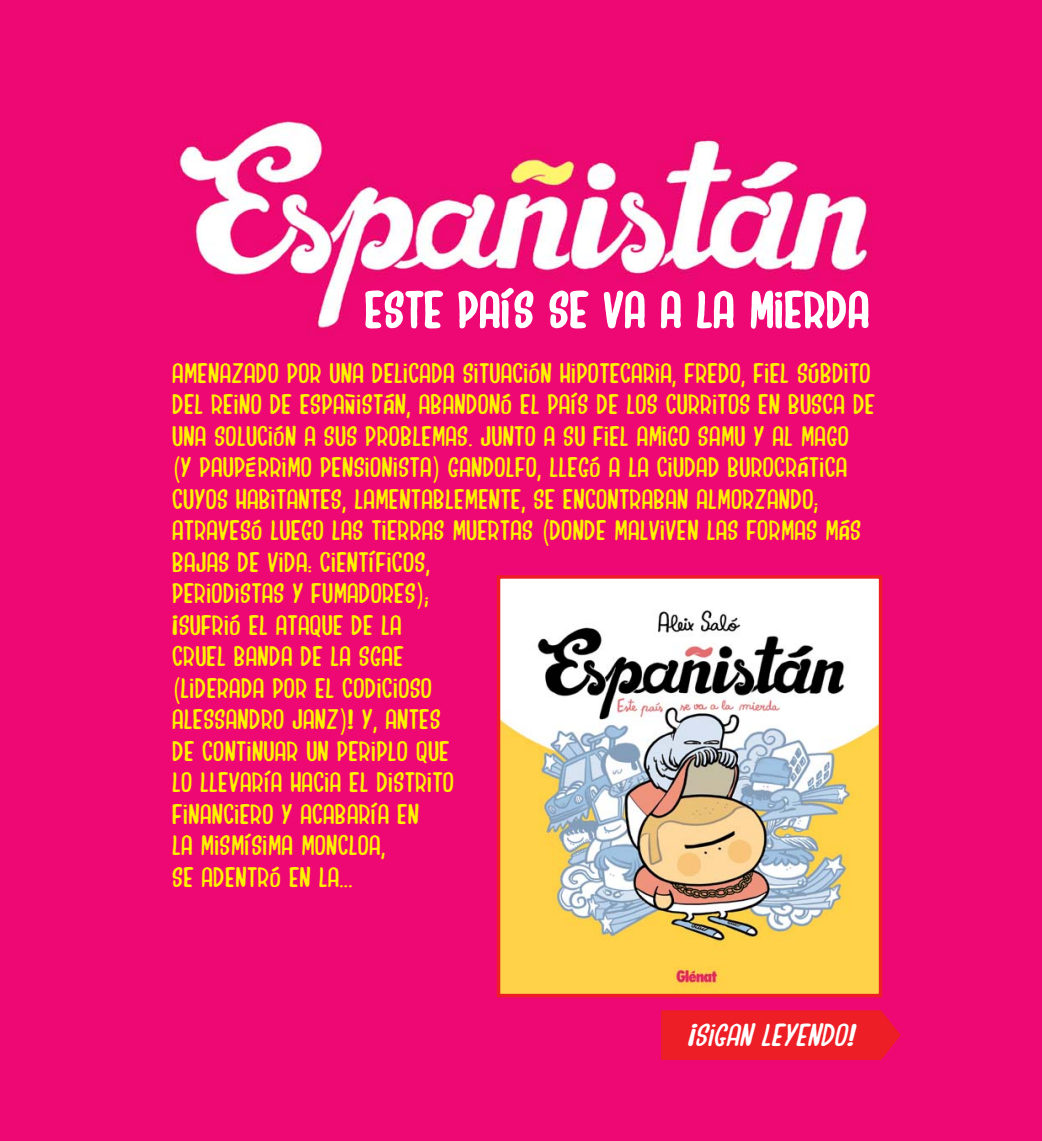
<style>
.page{position:relative;width:1042px;height:1141px;background:#fff}
.page>*{position:absolute;margin:0;border:0;box-sizing:border-box;transform-origin:0 0}
.t1{font:700 50.75px "Salo";letter-spacing:.02em;color:#fff}
.t2{font:italic 31.5px "Salo";letter-spacing:.01em;color:#fff}
.t3{font:28px/31.5px "Salo";letter-spacing:.01em;color:#fff200}
</style>
<div class="page">
<div style="left:0;top:1px;width:1041px;height:1140px;background:#ee0874"></div>
<img style="left:502px;top:580px;width:375px;height:412px">
<div style="left:497px;top:575px;width:385px;height:422px;border:4px solid #ed1e25"></div>
<div style="left:661px;top:1010px;width:240px;height:50px;background:#ed1e25"></div>
<h1 class="t1" style="left:366px;top:280px;width:505px">ESTE PAÍS SE VA A LA MIERDA</h1>
<p class="t3" style="left:173px;top:357px;width:704px">AMENAZADO POR UNA DELICADA SITUACIÓN HIPOTECARIA, FREDO, FIEL SÚBDITO DEL REINO DE ESPAÑISTÁN, ABANDONÓ EL PAÍS DE LOS CURRITOS EN BUSCA DE UNA SOLUCIÓN A SUS PROBLEMAS. JUNTO A SU FIEL AMIGO SAMU Y AL MAGO (Y PAUPÉRRIMO PENSIONISTA) GANDOLFO, LLEGÓ A LA CIUDAD BUROCRÁTICA CUYOS HABITANTES, LAMENTABLEMENTE, SE ENCONTRABAN ALMORZANDO; ATRAVESÓ LUEGO LAS TIERRAS MUERTAS (DONDE MALVIVEN LAS FORMAS MÁS BAJAS DE VIDA: CIENTÍFICOS,<br>PERIODISTAS Y FUMADORES);<br>¡SUFRIÓ EL ATAQUE DE LA<br>CRUEL BANDA DE LA SGAE<br>(LIDERADA POR EL CODICIOSO<br>ALESSANDRO JANZ)! Y, ANTES<br>DE CONTINUAR UN PERIPLO QUE<br>LO LLEVARÍA HACIA EL DISTRITO<br>FINANCIERO Y ACABARÍA EN<br>LA MISMÍSIMA MONCLOA,<br>SE ADENTRÓ EN LA...</p>
<p class="t2" style="left:688px;top:1017px;width:168px">¡SIGAN LEYENDO!</p>
</div>
